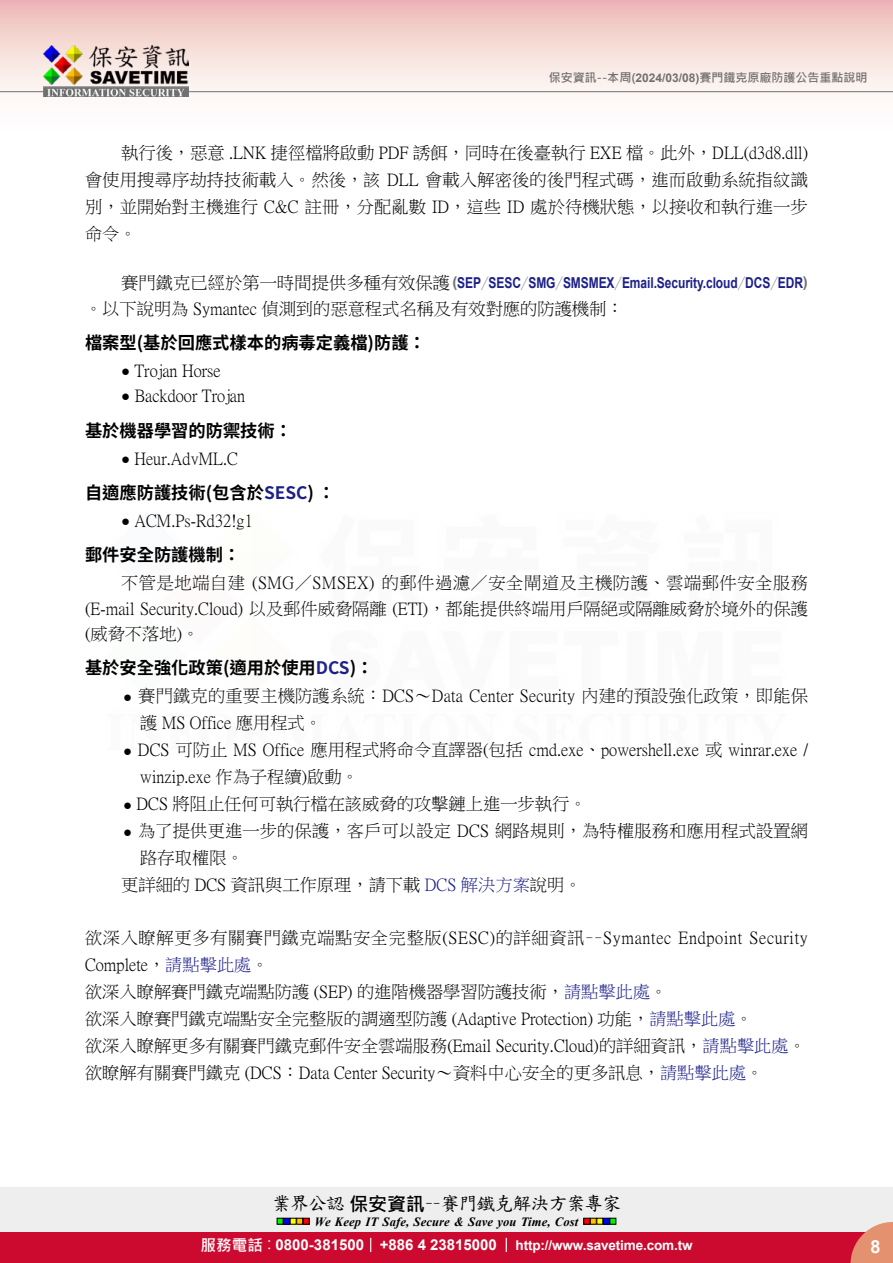
<style>
.page{position:relative;width:893px;height:1263px;background:#fff}
.page>*{position:absolute;margin:0;border:0;box-sizing:border-box;transform-origin:0 0}
.t1{font:18.9px "DF Kai Shu SB Estd BF";letter-spacing:-.05em;color:#000}
.t2{font:700 18px "Arial";color:#fff}
.t3{font:17.25px/27px "P Ming Li U";color:#000}
.t4{font:700 17.25px "Source Han Sans TW";color:#000}
.t5{font:700 15px "Arial";letter-spacing:-.005em;color:#1d2088;scale:.8 1}
.t6{font:700 13.5px "Arial";letter-spacing:-.01em;color:#fff}
.t7{font:italic 700 12.6px "Times New Roman";letter-spacing:.005em;color:#000}
.t8{font:700 12px "Microsoft Jheng Hei";color:#727171}
.s1{font-family:"Arial"}
.s2{font-family:"P Ming Li U";font-weight:400;font-size:17.25px;color:#000}
.s3{color:#727171}
.s4{font-family:"Source Han Sans TW";font-weight:800;color:#727171}
.s5{font-family:"Arial";font-size:15px}
.s6{color:#1d2088}
.s7{font-family:"Microsoft Jheng Hei";font-weight:700}
.s8{font-family:"Microsoft Jheng Hei";font-size:15.6px}
.s9{font-family:"Microsoft Jheng Hei";font-weight:400;font-size:15.6px}
.s10{font-size:15px}
</style>
<div class="page">
<div style="left:0;top:1187px;width:893px;height:49px;background:#eee"></div>
<svg style="left:277px;top:1218px;width:32px;height:6px"></svg>
<svg style="left:584px;top:1218px;width:32px;height:6px"></svg>
<div style="left:0;top:1232px;width:893px;height:31px;background:#cc0a2f"></div>
<svg style="left:850px;top:1222px;width:43px;height:41px"></svg>
<svg style="left:370px;top:1238px;width:1px;height:14px"></svg>
<svg style="left:506px;top:1238px;width:1px;height:14px"></svg>
<div style="left:0;top:0;width:893px;height:141px;background:linear-gradient(to bottom,#efc0bb,#fff)"></div>
<hr style="left:0;top:91px;width:893px;height:1px;background:#727171">
<img style="left:44px;top:46px;width:145px;height:51px">
<p class="t8" style="left:549px;top:70px;width:320px">保安資訊--本周(<span class="s1">2024/03/08)</span>賽門鐵克原廠防護公告重點說明</p>
<p class="t3" style="left:85px;top:140px;width:725px;text-align:justify;text-indent:36px">執行後，惡意 .LNK 捷徑檔將啟動 PDF 誘餌，同時在後臺執行 EXE 檔。此外，DLL(d3d8.dll)會使用搜尋序劫持技術載入。然後，該 DLL 會載入解密後的後門程式碼，進而啟動系統指紋識別，並開始對主機進行 C&amp;C 註冊，分配亂數 ID，這些 ID 處於待機狀態，以接收和執行進一步命令。</p>
<p class="t5" style="left:121px;top:272px;width:860px"><span class="s2">賽門鐵克已經於第一時間提供多種有效保護</span><span class="s3">(</span>SEP<span class="s4">／</span>SESC<span class="s4">／</span>SMG<span class="s4">／</span>SMSMEX<span class="s4">／</span>Email.Security.cloud<span class="s4">／</span>DCS<span class="s4">／</span>EDR<span class="s3">)</span></p>
<p class="t3" style="left:85px;top:295px;width:540px">。以下說明為 Symantec 偵測到的惡意程式名稱及有效對應的防護機制：</p>
<p class="t4" style="left:85px;top:333px;width:342px">檔案型(基於回應式樣本的病毒定義檔)防護：</p>
<p class="t3" style="left:121px;top:357px;width:101px"><span class="s5">●</span> Trojan Horse</p>
<p class="t3" style="left:121px;top:383px;width:125px"><span class="s5">●</span> Backdoor Trojan</p>
<p class="t4" style="left:85px;top:421px;width:209px">基於機器學習的防禦技術：</p>
<p class="t3" style="left:121px;top:445px;width:118px"><span class="s5">●</span> Heur.AdvML.C</p>
<p class="t4" style="left:85px;top:483px;width:252px">自適應防護技術(包含於<span class="s6">SESC</span>) ：</p>
<p class="t3" style="left:121px;top:507px;width:133px"><span class="s5">●</span> ACM.Ps-Rd32!g1</p>
<p class="t4" style="left:85px;top:545px;width:157px">郵件安全防護機制：</p>
<p class="t3" style="left:85px;top:570px;width:724px;line-height:25.5px;text-align:justify;text-indent:36px">不管是地端自建 (SMG／SMSEX) 的郵件過濾／安全閘道及主機防護、雲端郵件安全服務(E-mail Security.Cloud) 以及郵件威脅隔離 (ETI)，都能提供終端用戶隔絕或隔離威脅於境外的保護(威脅不落地)。</p>
<p class="t4" style="left:85px;top:658px;width:290px">基於安全強化政策(適用於使用<span class="s6">DCS</span>)：</p>
<p class="t3" style="left:140px;top:683px;width:669px;text-indent:-17px"><span class="s5">●</span> 賽門鐵克的重要主機防護系統：DCS～Data Center Security 內建的預設強化政策，即能保護 MS Office 應用程式。</p>
<p class="t3" style="left:140px;top:737px;width:669px;text-indent:-17px"><span class="s5">●</span> DCS 可防止 MS Office 應用程式將命令直譯器(包括 cmd.exe、powershell.exe 或 winrar.exe / winzip.exe 作為子程續)啟動。</p>
<p class="t3" style="left:123px;top:791px;width:465px"><span class="s5">●</span> DCS 將阻止任何可執行檔在該威脅的攻擊鏈上進一步執行。</p>
<p class="t3" style="left:123px;top:818px;width:686px"><span class="s5">●</span> 為了提供更進一步的保護，客戶可以設定 DCS 網路規則，為特權服務和應用程式設置網</p>
<p class="t3" style="left:140px;top:845px;width:105px">路存取權限。</p>
<p class="t3" style="left:121px;top:872px;width:462px">更詳細的 DCS 資訊與工作原理，請下載 <span class="s6">DCS 解決方案</span>說明。</p>
<p class="t3" style="left:85px;top:924px;width:724px">欲深入瞭解更多有關賽門鐵克端點安全完整版(SESC)的詳細資訊－－Symantec Endpoint Security Complete，<span class="s6">請點擊此處</span>。<br>欲深入瞭解賽門鐵克端點防護 (SEP) 的進階機器學習防護技術，<span class="s6">請點擊此處</span>。<br>欲深入瞭賽門鐵克端點安全完整版的調適型防護 (Adaptive Protection) 功能，<span class="s6">請點擊此處</span>。<br>欲深入瞭解更多有關賽門鐵克郵件安全雲端服務(Email Security.Cloud)的詳細資訊，<span class="s6">請點擊此處</span>。欲瞭解有關賽門鐵克 (DCS：Data Center Security～資料中心安全的更多訊息，<span class="s6">請點擊此處</span>。</p>
<p class="t1" style="left:272px;top:1194px;width:351px">業界公認<span class="s7">保安資訊</span>－－賽門鐵克解決方案專家</p>
<p class="t7" style="left:315px;top:1212px;width:265px">We Keep IT Safe, Secure &amp; Save you Time, Cost</p>
<p class="t6" style="left:200px;top:1235px;width:494px"><span class="s8">服務電話</span><span class="s9">：</span><span class="s10">0800-381500 +886 4 23815000</span> http://www.savetime.com.tw</p>
<p class="t2" style="left:870px;top:1234px;width:12px">8</p>
</div>
